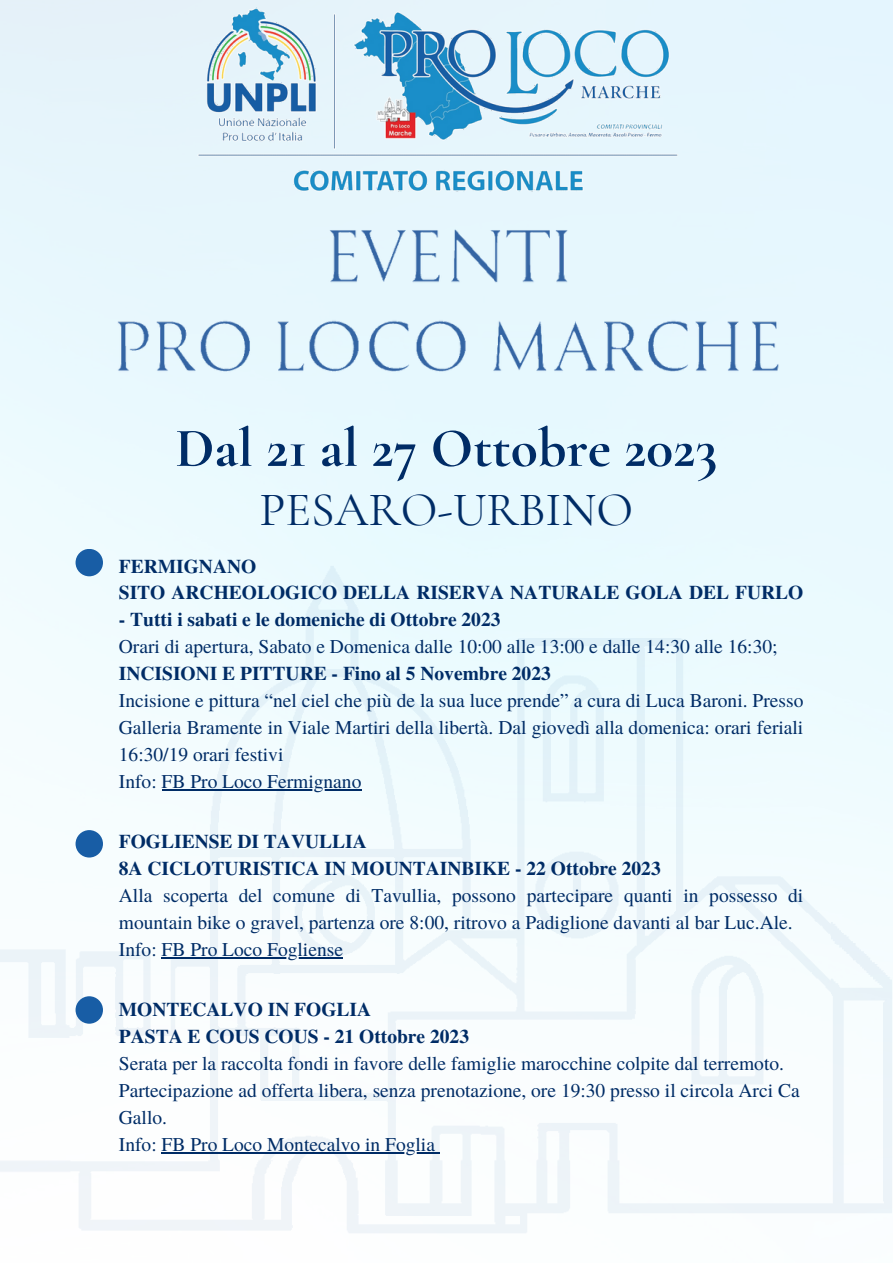
<style>
.page{position:relative;width:893px;height:1264px;background:#fff}
.page>*{position:absolute;margin:0;border:0;box-sizing:border-box;transform-origin:0 0}
.t1{font:700 55.65px "Cormorant Garamond";color:#002c66}
.t2{font:48px "Cormorant Garamond";color:#002c66}
.t3{font:19.5px/27px "Te X Gyre Termes";color:#002c66}
.t4{font:700 19.5px "Te X Gyre Termes";color:#002c66}
</style>
<div class="page">
<img style="left:190px;top:0;width:512px;height:200px">
<img style="left:0;top:539px;width:892px;height:723px">
<hr style="left:162px;top:789px;width:199px;height:1px;background:#002c66">
<hr style="left:162px;top:957px;width:181px;height:1px;background:#002c66">
<hr style="left:162px;top:1152px;width:273px;height:1px;background:#002c66">
<img style="left:317px;top:223px;width:258px;height:69px">
<img style="left:112px;top:315px;width:668px;height:66px">
<div style="left:75px;top:830px;width:28px;height:27px;background:#185da5;border-radius:50%"></div>
<div style="left:75px;top:549px;width:28px;height:27px;background:#185da5;border-radius:50%"></div>
<div style="left:75px;top:996px;width:28px;height:27px;background:#185da5;border-radius:50%"></div>
<p class="t1" style="left:175px;top:414px;width:543px">Dal 21 al 27 Ottobre 2023</p>
<p class="t2" style="left:259px;top:481px;width:375px">PESARO-URBINO</p>
<p class="t4" style="left:119px;top:550px;width:139px">FERMIGNANO</p>
<p class="t4" style="left:119px;top:577px;width:686px">SITO ARCHEOLOGICO DELLA RISERVA NATURALE GOLA DEL FURLO</p>
<p class="t4" style="left:119px;top:604px;width:383px">- Tutti i sabati e le domeniche di Ottobre 2023</p>
<p class="t3" style="left:119px;top:632px;width:660px">Orari di apertura, Sabato e Domenica dalle 10:00 alle 13:00 e dalle 14:30 alle 16:30;</p>
<p class="t4" style="left:119px;top:658px;width:433px">INCISIONI E PITTURE - Fino al 5 Novembre 2023</p>
<p class="t3" style="left:119px;top:686px;width:686px;text-align:justify">Incisione e pittura “nel ciel che più de la sua luce prende” a cura di Luca Baroni. Presso Galleria Bramente in Viale Martiri della libertà. Dal giovedì alla domenica: orari feriali 16:30/19 orari festivi</p>
<p class="t3" style="left:119px;top:767px;width:244px">Info: FB Pro Loco Fermignano</p>
<p class="t4" style="left:119px;top:826px;width:249px">FOGLIENSE DI TAVULLIA</p>
<p class="t4" style="left:119px;top:853px;width:543px">8A CICLOTURISTICA IN MOUNTAINBIKE - 22 Ottobre 2023</p>
<p class="t3" style="left:119px;top:881px;width:686px">Alla scoperta del comune di Tavullia, possono partecipare quanti in possesso di mountain bike o gravel, partenza ore 8:00, ritrovo a Padiglione davanti al bar Luc.Ale.</p>
<p class="t3" style="left:119px;top:934px;width:226px">Info: FB Pro Loco Fogliense</p>
<p class="t4" style="left:119px;top:994px;width:254px">MONTECALVO IN FOGLIA</p>
<p class="t4" style="left:119px;top:1021px;width:352px">PASTA E COUS COUS - 21 Ottobre 2023</p>
<p class="t3" style="left:119px;top:1049px;width:682px">Serata per la raccolta fondi in favore delle famiglie marocchine colpite dal terremoto.<br>Partecipazione ad offerta libera, senza prenotazione, ore 19:30 presso il circola Arci Ca<br>Gallo.</p>
<p class="t3" style="left:119px;top:1130px;width:317px">Info: FB Pro Loco Montecalvo in Foglia</p>
</div>
